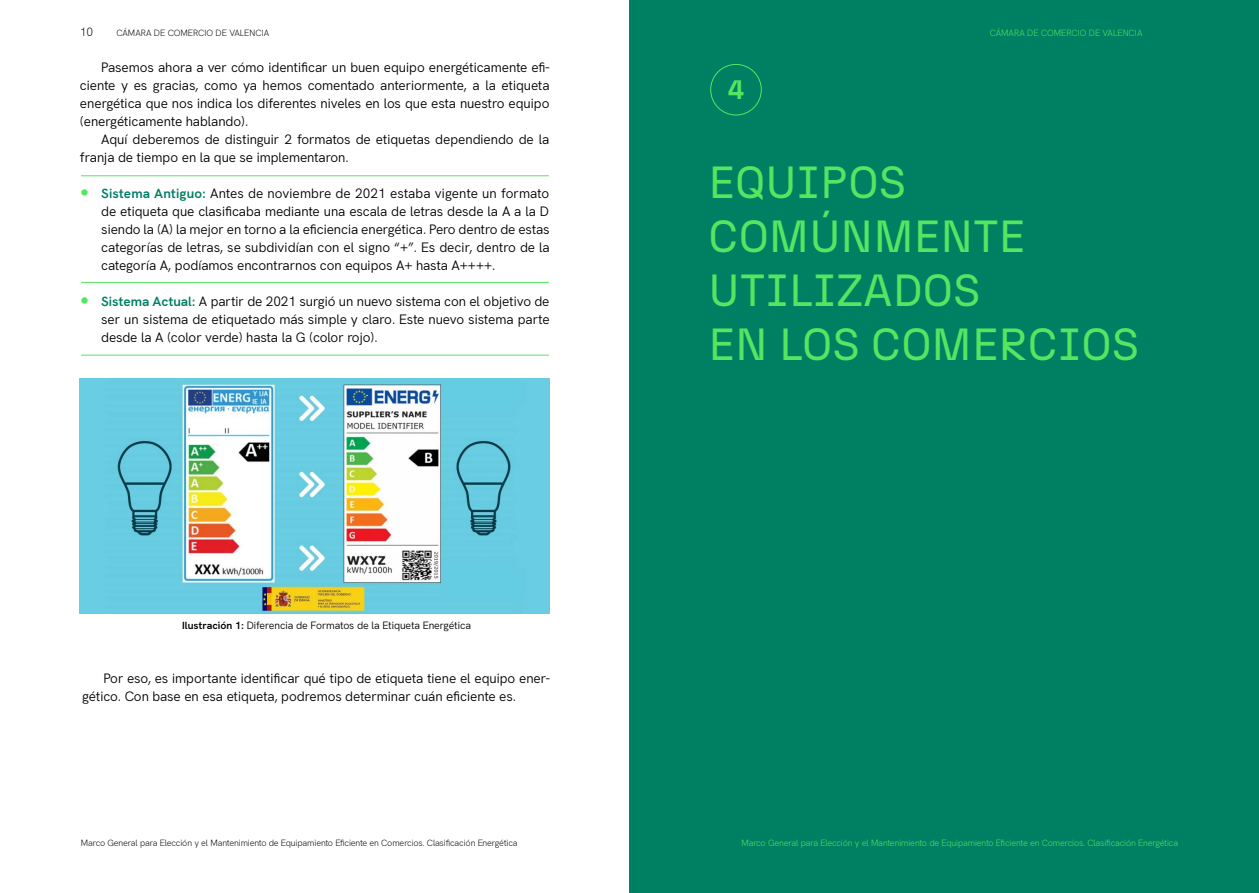
<style>
.page{position:relative;width:1259px;height:893px;background:#fff}
.page>*{position:absolute;margin:0;border:0;box-sizing:border-box;transform-origin:0 0}
.t1{font:45px/54px "N27";color:#54e661}
.t2{font:700 26.7px "N27";color:#54e661}
.t3{font:13.5px/18px "Hanken Grotesk";letter-spacing:-.01em;color:#000;text-align:justify}
.t4{font:300 12px "Hanken Grotesk";color:#000}
.t5{font:10.5px "Hanken Grotesk";letter-spacing:-.01em;color:#000}
.t6{font:300 9px "Hanken Grotesk";letter-spacing:-.01em;color:#000}
.t7{font:300 9px "Hanken Grotesk";letter-spacing:-.01em;color:#54e661}
.s1{font-weight:700;font-size:27px;color:#54e661}
.s2{font-weight:700;color:#008063}
.s3{font-weight:700}
</style>
<div class="page">
<img style="left:80px;top:378px;width:470px;height:235px">
<div style="left:629px;top:0;width:630px;height:893px;background:#008063"></div>
<div style="left:710px;top:64px;width:51px;height:51px;border:1px solid #54e661;border-radius:50%"></div>
<hr style="left:81px;top:175px;width:468px;height:1px;background:#54e661">
<hr style="left:81px;top:282px;width:468px;height:1px;background:#54e661">
<hr style="left:81px;top:355px;width:468px;height:1px;background:#54e661">
<p class="t4" style="left:80px;top:23px;width:15px">10</p>
<p class="t6" style="left:116px;top:26px;width:150px">Cámara de Comercio DE VALENCIA</p>
<p class="t3" style="left:80px;top:57px;width:471px;text-indent:21px">Pasemos ahora a ver cómo identificar un buen equipo energéticamente efi&shy;ciente y es gracias, como ya hemos comentado anteriormente, a la etiqueta energética que nos indica los diferentes niveles en los que esta nuestro equipo (energéticamente hablando).</p>
<p class="t3" style="left:80px;top:129px;width:471px;text-indent:21px">Aquí deberemos de distinguir 2 formatos de etiquetas dependiendo de la franja de tiempo en la que se implementaron.</p>
<p class="t3" style="left:101px;top:183px;width:450px;text-indent:-21px"><span class="s1">•</span> <span class="s2">Sistema Antiguo:</span> Antes de noviembre de 2021 estaba vigente un formato de etiqueta que clasificaba mediante una escala de letras desde la A a la D siendo la (A) la mejor en torno a la eficiencia energética. Pero dentro de estas categorías de letras, se subdividían con el signo “+”. Es decir, dentro de la categoría A, podíamos encontrarnos con equipos A+ hasta A++++.</p>
<p class="t3" style="left:101px;top:291px;width:450px;text-indent:-21px"><span class="s1">•</span> <span class="s2">Sistema Actual:</span> A partir de 2021 surgió un nuevo sistema con el objetivo de ser un sistema de etiquetado más simple y claro. Este nuevo sistema parte desde la A (color verde) hasta la G (color rojo).</p>
<p class="t5" style="left:182px;top:617px;width:290px"><span class="s3">Ilustración 1:</span> Diferencia de Formatos de la Etiqueta Energética</p>
<p class="t3" style="left:82px;top:668px;width:469px;text-indent:21px">Por eso, es importante identificar qué tipo de etiqueta tiene el equipo ener&shy;gético. Con base en esa etiqueta, podremos determinar cuán eficiente es.</p>
<p class="t6" style="left:81px;top:836px;width:438px">Marco General para Elección y el Mantenimiento de Equipamiento Eficiente en Comercios. Clasificación Energética</p>
<h2 class="t2" style="left:728px;top:73px;width:18px">4</h2>
<p class="t7" style="left:989px;top:26px;width:150px">Cámara de Comercio DE VALENCIA</p>
<h1 class="t1" style="left:708px;top:155px;width:432px">EQUI POS<br>COMÚNMENTE<br>UTI LIZADOS<br>EN LOS COMERCIOS</h1>
<p class="t7" style="left:741px;top:836px;width:438px">Marco General para Elección y el Mantenimiento de Equipamiento Eficiente en Comercios. Clasificación Energética</p>
</div>
